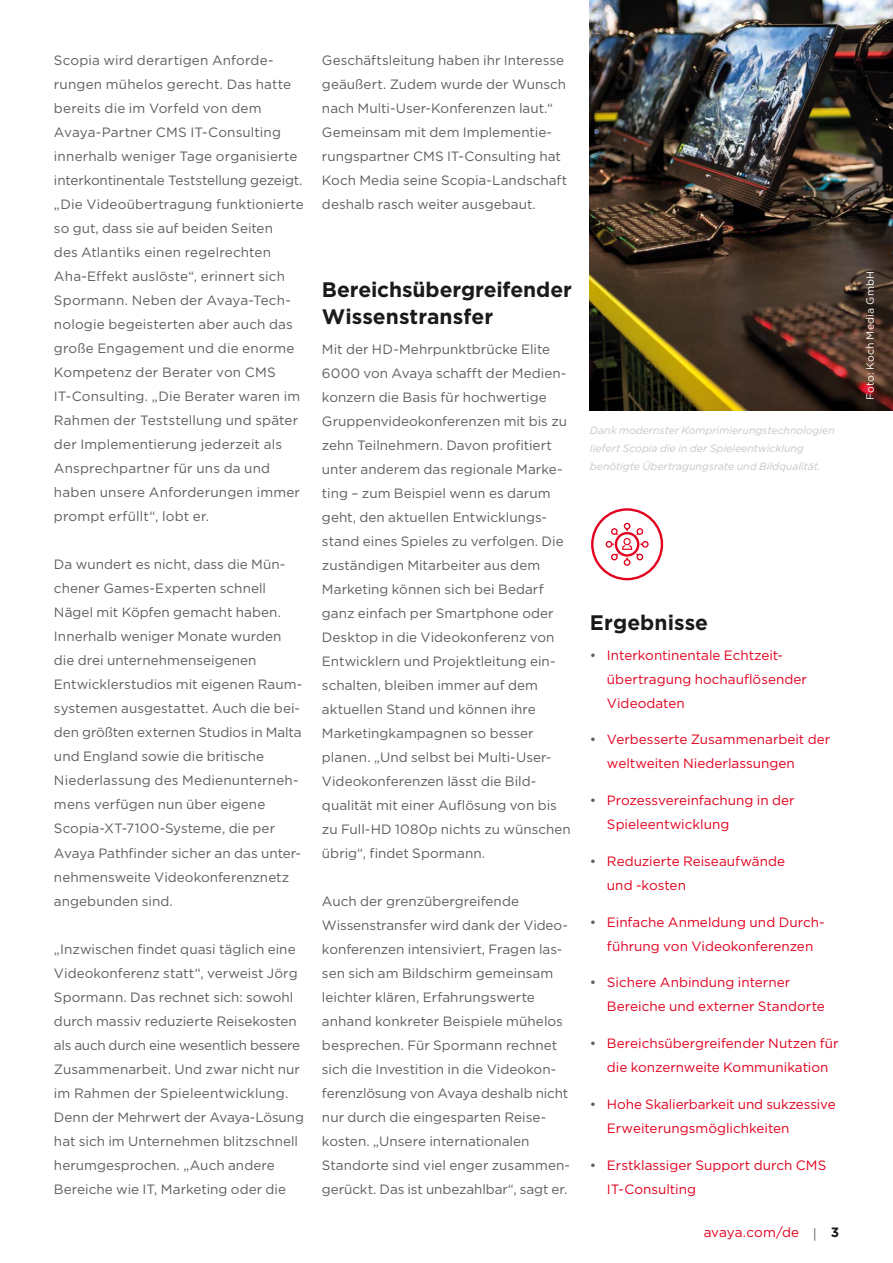
<style>
.page{position:relative;width:893px;height:1263px;background:#fff}
.page>*{position:absolute;margin:0;border:0;box-sizing:border-box;transform-origin:0 0}
.t1{font:700 21px/27px "Gotham";color:#1a1a18}
.t2{font:13.5px/24px "Gotham";color:#5e5e5d}
.t3{font:13.5px/24px "Gotham";color:#e3001e}
.t4{font:italic 10.5px/18px "Gotham";color:#c5c6c6}
.t5{font:10.5px "Gotham";letter-spacing:.02em;color:#fff}
.s1{color:#5e5e5d}
.s2{font-weight:700;color:#1a1a18}
</style>
<div class="page">
<img style="left:590px;top:0;width:303px;height:410px">
<div style="left:591px;top:508px;width:72px;height:72px;border:2px solid #e3001e;border-radius:50%"></div>
<svg style="left:606px;top:523px;width:43px;height:43px"></svg>
<p class="t2" style="left:54px;top:48px;width:251px">Scopia wird derartigen Anforde&shy;rungen mühelos gerecht. Das hatte bereits die im Vorfeld von dem Avaya-Partner CMS IT-Consulting innerhalb weniger Tage organisierte interkontinentale Teststellung gezeigt. „Die Videoübertragung funktionierte so gut, dass sie auf beiden Seiten<br>des Atlantiks einen regelrechten Aha-Effekt auslöste“, erinnert sich Spormann. Neben der Avaya-Tech&shy;nologie begeisterten aber auch das große Engagement und die enorme Kompetenz der Berater von CMS IT-Consulting. „Die Berater waren im Rahmen der Teststellung und später der Implementierung jederzeit als Ansprechpartner für uns da und haben unsere Anforderungen immer prompt erfüllt“, lobt er.</p>
<p class="t2" style="left:54px;top:552px;width:250px">Da wundert es nicht, dass die Mün&shy;chener Games-Experten schnell Nägel mit Köpfen gemacht haben.<br>Innerhalb weniger Monate wurden die drei unternehmenseigenen Entwicklerstudios mit eigenen Raum&shy;systemen ausgestattet. Auch die bei&shy;den größten externen Studios in Malta und England sowie die britische Niederlassung des Medienunterneh&shy;mens verfügen nun über eigene Scopia-XT-7100-Systeme, die per Avaya Pathfinder sicher an das unter&shy;nehmensweite Videokonferenznetz angebunden sind.</p>
<p class="t2" style="left:54px;top:936px;width:251px">„Inzwischen findet quasi täglich eine Videokonferenz statt“, verweist Jörg Spormann. Das rechnet sich: sowohl durch massiv reduzierte Reisekosten als auch durch eine wesentlich bessere Zusammenarbeit. Und zwar nicht nur im Rahmen der Spieleentwicklung.<br>Denn der Mehrwert der Avaya-Lösung hat sich im Unternehmen blitzschnell herumgesprochen. „Auch andere Bereiche wie IT, Marketing oder die</p>
<p class="t2" style="left:322px;top:48px;width:247px">Geschäftsleitung haben ihr Interesse geäußert. Zudem wurde der Wunsch nach Multi-User-Konferenzen laut.“ Gemeinsam mit dem Implementie&shy;rungspartner CMS IT-Consulting hat Koch Media seine Scopia-Landschaft deshalb rasch weiter ausgebaut.</p>
<h1 class="t1" style="left:322px;top:276px;width:251px">Bereichsübergreifender<br>Wissenstransfer</h1>
<p class="t2" style="left:322px;top:337px;width:250px">Mit der HD-Mehrpunktbrücke Elite 6000 von Avaya schafft der Medien&shy;konzern die Basis für hochwertige Gruppenvideokonferenzen mit bis zu zehn Teilnehmern. Davon profitiert unter anderem das regionale Marke&shy;ting – zum Beispiel wenn es darum geht, den aktuellen Entwicklungs&shy;stand eines Spieles zu verfolgen. Die zuständigen Mitarbeiter aus dem Marketing können sich bei Bedarf ganz einfach per Smartphone oder Desktop in die Videokonferenz von Entwicklern und Projektleitung ein&shy;schalten, bleiben immer auf dem aktuellen Stand und können ihre Marketingkampagnen so besser planen. „Und selbst bei Multi-User-Videokonferenzen lässt die Bild&shy;qualität mit einer Auflösung von bis zu Full-HD 1080p nichts zu wünschen übrig“, findet Spormann.</p>
<p class="t2" style="left:322px;top:889px;width:250px">Auch der grenzübergreifende Wissenstransfer wird dank der Video&shy;konferenzen intensiviert, Fragen las&shy;sen sich am Bildschirm gemeinsam leichter klären, Erfahrungswerte anhand konkreter Beispiele mühelos besprechen. Für Spormann rechnet sich die Investition in die Videokon&shy;ferenzlösung von Avaya deshalb nicht nur durch die eingesparten Reise&shy;kosten. „Unsere internationalen Standorte sind viel enger zusammen&shy;gerückt. Das ist unbezahlbar“, sagt er.</p>
<p class="t4" style="left:590px;top:421px;width:246px">Dank modernster Komprimierungstechnologien liefert Scopia die in der Spieleentwicklung benötigte Übertragungsrate und Bildqualität.</p>
<h1 class="t1" style="left:590px;top:609px;width:120px">Ergebnisse</h1>
<p class="t3" style="left:607px;top:642px;width:202px;text-indent:-17px"><span class="s1">•</span> Interkontinentale Echtzeit&shy;übertragung hochauflösender<br>Videodaten</p>
<p class="t3" style="left:607px;top:727px;width:225px;text-indent:-17px"><span class="s1">•</span> Verbesserte Zusammenarbeit der weltweiten Niederlassungen</p>
<p class="t3" style="left:607px;top:788px;width:189px;text-indent:-17px"><span class="s1">•</span> Prozessvereinfachung in der<br>Spieleentwicklung</p>
<p class="t3" style="left:607px;top:849px;width:180px;text-indent:-17px"><span class="s1">•</span> Reduzierte Reiseaufwände und -kosten</p>
<p class="t3" style="left:590px;top:909px;width:236px;text-align:center"><span class="s1">•</span> Einfache Anmeldung und Durch&shy;führung von Videokonferenzen</p>
<p class="t3" style="left:607px;top:970px;width:219px;text-indent:-17px"><span class="s1">•</span> Sichere Anbindung interner<br>Bereiche und externer Standorte</p>
<p class="t3" style="left:590px;top:1031px;width:250px;text-align:center"><span class="s1">•</span> Bereichsübergreifender Nutzen für die konzernweite Kommunikation</p>
<p class="t3" style="left:607px;top:1092px;width:230px;text-indent:-17px"><span class="s1">•</span> Hohe Skalierbarkeit und sukzessive<br>Erweiterungsmöglichkeiten</p>
<p class="t3" style="left:607px;top:1153px;width:221px;text-indent:-17px"><span class="s1">•</span> Erstklassiger Support durch CMS<br>IT-Consulting</p>
<p class="t3" style="left:704px;top:1220px;width:137px">avaya.com/de <span class="s1">|</span> <span class="s2">3</span></p>
<p class="t5" style="left:864px;top:400px;width:131px;rotate:-90deg">Foto: Koch Media GmbH</p>
</div>
